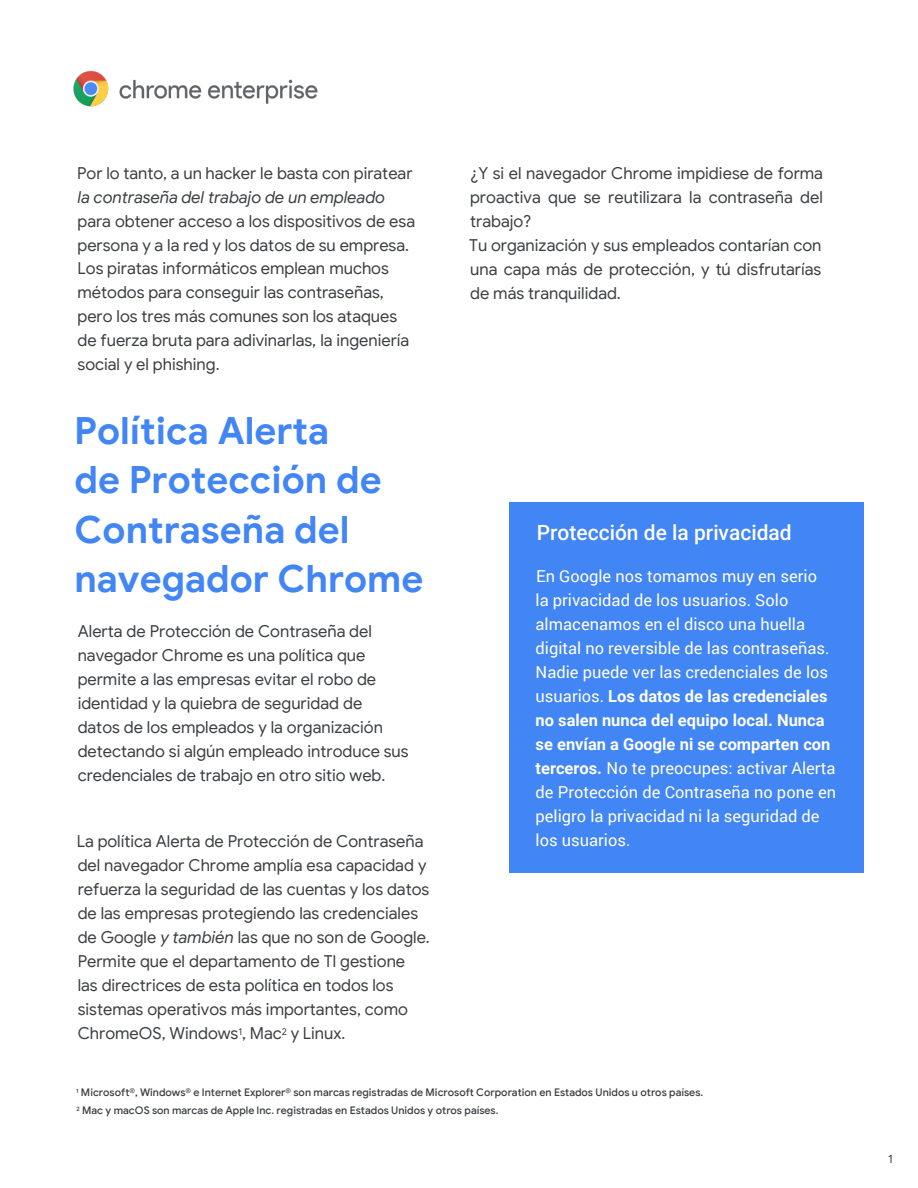
<style>
.page{position:relative;width:918px;height:1188px;background:#fff}
.page>*{position:absolute;margin:0;border:0;box-sizing:border-box;transform-origin:0 0}
.t1{font:700 37.5px/49.5px "Google Sans";color:#4285f5}
.t2{font:500 21px "Roboto";color:#fff}
.t3{font:16.5px/24px "Google Sans";color:#3c4043}
.t4{font:16.5px/24px "Roboto";color:#fff}
.t5{font:12px "Google Sans";color:#3c4043}
.t6{font:500 10.5px "Google Sans";color:#3c4043}
.s1{font-style:italic}
.s2{font-weight:700}
</style>
<div class="page">
<div style="left:509px;top:502px;width:355px;height:371px;background:#4285f4"></div>
<img style="left:73px;top:70px;width:245px;height:37px">
<p class="t3" style="left:77px;top:161px;width:339px">Por lo tanto, a un hacker le basta con piratear <span class="s1">la contraseña del trabajo de un empleado </span>para obtener acceso a los dispositivos de esa persona y a la red y los datos de su empresa.<br>Los piratas informáticos emplean muchos métodos para conseguir las contraseñas, pero los tres más comunes son los ataques de fuerza bruta para adivinarlas, la ingeniería social y el phishing.</p>
<p class="t3" style="left:470px;top:161px;width:354px;text-align:justify">¿Y si el navegador Chrome impidiese de forma proactiva que se reutilizara la contraseña del trabajo?</p>
<p class="t3" style="left:469px;top:233px;width:354px;text-align:justify">Tu organización y sus empleados contarían con una capa más de protección, y tú disfrutarías de más tranquilidad.</p>
<p class="t1" style="left:74px;top:406px;width:351px">Política Alerta<br>de Protección de<br>Contraseña del navegador Chrome</p>
<p class="t3" style="left:78px;top:620px;width:332px">Alerta de Protección de Contraseña del navegador Chrome es una política que permite a las empresas evitar el robo de identidad y la quiebra de seguridad de datos de los empleados y la organización detectando si algún empleado introduce sus credenciales de trabajo en otro sitio web.</p>
<p class="t3" style="left:77px;top:830px;width:355px">La política Alerta de Protección de Contraseña del navegador Chrome amplía esa capacidad y refuerza la seguridad de las cuentas y los datos de las empresas protegiendo las credenciales de Google <span class="s1">y también</span> las que no son de Google.<br>Permite que el departamento de TI gestione<br>las directrices de esta política en todos los sistemas operativos más importantes, como ChromeOS, Windows<sup>1</sup>, Mac<sup>2</sup> y Linux.</p>
<p class="t2" style="left:537px;top:518px;width:256px">Protección de la privacidad</p>
<p class="t4" style="left:536px;top:564px;width:302px">En Google nos tomamos muy en serio<br>la privacidad de los usuarios. Solo almacenamos en el disco una huella digital no reversible de las contraseñas.<br>Nadie puede ver las credenciales de los usuarios. <span class="s2">Los datos de las credenciales no salen nunca del equipo local. Nunca se envían a Google ni se comparten con terceros.</span> No te preocupes: activar Alerta de Protección de Contraseña no pone en peligro la privacidad ni la seguridad de los usuarios.</p>
<p class="t6" style="left:76px;top:1086px;width:629px"><sup>1</sup> Microsoft®, Windows® e Internet Explorer® son marcas registradas de Microsoft Corporation en Estados Unidos u otros países.</p>
<p class="t6" style="left:76px;top:1104px;width:424px"><sup>2</sup> Mac y macOS son marcas de Apple Inc. registradas en Estados Unidos y otros países.</p>
<p class="t5" style="left:888px;top:1152px;width:6px">1</p>
</div>
